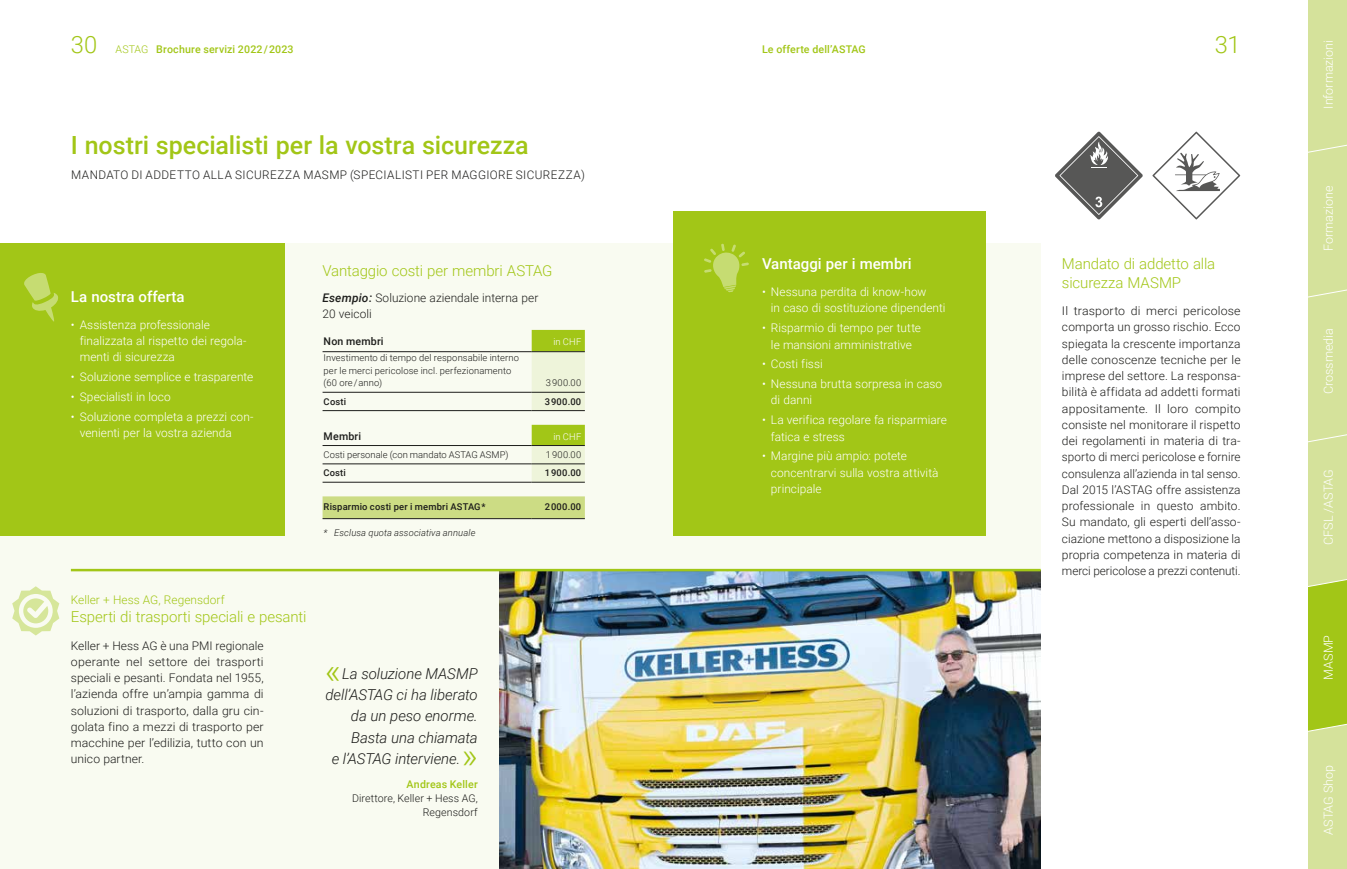
<style>
.page{position:relative;width:1347px;height:869px;background:#fff}
.page>*{position:absolute;margin:0;border:0;box-sizing:border-box;transform-origin:0 0}
.t1{font:300 35px "Roboto";color:#a2c617}
.t2{font:500 25px "Roboto";letter-spacing:-.005em;color:#a2c617}
.t3{font:300 23.75px "Roboto";color:#a2c617}
.t4{font:300 15px/18.8px "Roboto";letter-spacing:-.01em;color:#a2c617}
.t5{font:italic 300 15px "Roboto";letter-spacing:-.005em;color:#1d1d1b}
.t6{font:500 15px "Roboto";color:#fff}
.t7{font:300 12.5px "Roboto";color:#fff}
.t8{font:300 11.88px/16.2px "Roboto";letter-spacing:.005em;color:#1d1d1b;text-align:justify;scale:1.04 1}
.t9{font:300 11.88px/16.2px "Roboto";color:#fff}
.t10{font:300 11.88px/16.2px "Roboto";letter-spacing:.005em;color:#1d1d1b;text-align:justify}
.t11{font:300 11.88px "Roboto";letter-spacing:.035em;color:#1d1d1b}
.t12{font:300 11.88px "Roboto";letter-spacing:.005em;color:#a2c617}
.t13{font:500 10.62px "Roboto";letter-spacing:.015em;color:#a2c617}
.t14{font:500 10.62px "Roboto";letter-spacing:.015em;color:#1d1d1b}
.t15{font:300 10.62px/13.8px "Roboto";letter-spacing:.01em;color:#1d1d1b;text-align:right}
.t16{font:300 9.38px/12.5px "Roboto";letter-spacing:.01em;color:#1d1d1b}
.t17{font:500 9.38px "Roboto";letter-spacing:.015em;color:#1d1d1b}
.t18{font:italic 300 9.38px "Roboto";letter-spacing:.015em;color:#1d1d1b}
.t19{font:300 9.38px "Roboto";letter-spacing:.02em;color:#fff}
.s1{font-weight:300}
.s2{font-weight:500;font-style:italic}
</style>
<div class="page">
<div style="left:0;top:243px;width:1040px;height:625px;background:#f9fbf1"></div>
<div style="left:673px;top:211px;width:313px;height:324px;background:#a2c617"></div>
<svg style="left:704px;top:243px;width:45px;height:49px"></svg>
<div style="left:0;top:243px;width:285px;height:292px;background:#a2c617"></div>
<svg style="left:24px;top:273px;width:34px;height:49px"></svg>
<svg style="left:12px;top:586px;width:47px;height:49px"></svg>
<svg style="left:531px;top:330px;width:54px;height:151px;background:#d8e6a5"></svg>
<div style="left:322px;top:496px;width:263px;height:22px;background:#ccdc84"></div>
<hr style="left:322px;top:351px;width:209px;height:1px;background:#1d1d1b">
<hr style="left:531px;top:351px;width:54px;height:1px;background:#1d1d1b">
<hr style="left:322px;top:392px;width:209px;height:1px;background:#1d1d1b">
<hr style="left:531px;top:392px;width:54px;height:1px;background:#1d1d1b">
<hr style="left:322px;top:445px;width:209px;height:1px;background:#1d1d1b">
<hr style="left:531px;top:445px;width:54px;height:1px;background:#1d1d1b">
<hr style="left:322px;top:463px;width:209px;height:1px;background:#1d1d1b">
<hr style="left:531px;top:463px;width:54px;height:1px;background:#1d1d1b">
<hr style="left:322px;top:410px;width:209px;height:1px;background:#1d1d1b">
<hr style="left:531px;top:410px;width:54px;height:1px;background:#1d1d1b">
<hr style="left:322px;top:481px;width:209px;height:1px;background:#1d1d1b">
<hr style="left:531px;top:481px;width:54px;height:1px;background:#1d1d1b">
<hr style="left:322px;top:518px;width:209px;height:1px;background:#1d1d1b">
<hr style="left:531px;top:518px;width:54px;height:1px;background:#1d1d1b">
<img style="left:499px;top:571px;width:541px;height:297px">
<hr style="left:71px;top:568px;width:969px;height:3px;background:#a2c617">
<svg style="left:1152px;top:132px;width:88px;height:87px"></svg>
<svg style="left:1055px;top:131px;width:87px;height:88px"></svg>
<div style="left:1307px;top:0;width:39px;height:868px;background:#d5e29b"></div>
<svg style="left:1307px;top:142px;width:39px;height:11px"></svg>
<svg style="left:1307px;top:287px;width:39px;height:11px"></svg>
<svg style="left:1307px;top:432px;width:39px;height:10px"></svg>
<svg style="left:1307px;top:576px;width:39px;height:155px;background:#a8c927"></svg>
<h3 class="t3" style="left:71px;top:28px;width:28px">30</h3>
<p class="t13" style="left:116px;top:42px;width:180px"><span class="s1">ASTAG</span> Brochure servizi 2022 / 2023</p>
<p class="t13" style="left:762px;top:42px;width:105px">Le offerte dell’ASTAG</p>
<h3 class="t3" style="left:1214px;top:28px;width:27px">31</h3>
<h2 class="t2" style="left:71px;top:127px;width:459px">I nostri specialisti per la vostra sicurezza</h2>
<p class="t11" style="left:71px;top:166px;width:515px">MANDATO DI ADDETTO ALLA SICUREZZA MASMP (SPECIALISTI PER MAGGIORE SICUREZZA)</p>
<p class="t6" style="left:71px;top:286px;width:115px">La nostra offerta</p>
<p class="t9" style="left:80px;top:316px;width:168px;text-indent:-9px">• Assistenza professionale finalizzata al rispetto dei regola&shy;menti di sicurezza</p>
<p class="t9" style="left:71px;top:368px;width:184px">• Soluzione semplice e trasparente</p>
<p class="t9" style="left:71px;top:388px;width:101px">• Specialisti in loco</p>
<p class="t9" style="left:80px;top:408px;width:175px;text-indent:-9px">• Soluzione completa a prezzi con&shy;venienti per la vostra azienda</p>
<p class="t4" style="left:322px;top:261px;width:231px">Vantaggio costi per membri ASTAG</p>
<p class="t10" style="left:322px;top:288px;width:217px"><span class="s2">Esempio:</span> Soluzione aziendale interna per<br>20 veicoli</p>
<p class="t14" style="left:324px;top:333px;width:62px">Non membri</p>
<p class="t19" style="left:553px;top:334px;width:29px">in CHF</p>
<p class="t16" style="left:324px;top:351px;width:197px">Investimento di tempo del responsabile interno per le merci pericolose incl. perfezionamento (60 ore / anno)</p>
<p class="t14" style="left:324px;top:355px;width:67px">Nichtmitglied</p>
<p class="t16" style="left:324px;top:376px;width:69px">CZV-Firme kurs</p>
<p class="t16" style="left:546px;top:376px;width:18px">2 75</p>
<p class="t17" style="left:324px;top:394px;width:7px">K</p>
<p class="t17" style="left:343px;top:394px;width:12px">en</p>
<p class="t17" style="left:545px;top:394px;width:18px">2 75</p>
<p class="t14" style="left:333px;top:428px;width:32px">itglied</p>
<p class="t16" style="left:330px;top:447px;width:63px">ZV-Firmenkurs</p>
<p class="t16" style="left:546px;top:447px;width:18px">2 45</p>
<p class="t17" style="left:324px;top:466px;width:7px">K</p>
<p class="t17" style="left:343px;top:466px;width:12px">en</p>
<p class="t17" style="left:545px;top:466px;width:19px">2 45</p>
<p class="t17" style="left:324px;top:499px;width:180px">Ihre Kostener parnis als ASTAG-Mitglied <span class="s1">*</span></p>
<p class="t17" style="left:551px;top:499px;width:7px">3</p>
<p class="t18" style="left:340px;top:525px;width:11px">xk</p>
<p class="t18" style="left:361px;top:525px;width:121px">iv jährlicher M tgliederbeitrag</p>
<p class="t16" style="left:546px;top:376px;width:37px">3 900.00</p>
<p class="t17" style="left:324px;top:394px;width:24px">Costi</p>
<p class="t17" style="left:545px;top:394px;width:38px">3 900.00</p>
<p class="t14" style="left:324px;top:428px;width:39px">Membri</p>
<p class="t19" style="left:553px;top:429px;width:29px">in CHF</p>
<p class="t16" style="left:324px;top:447px;width:186px">Costi personale (con mandato ASTAG ASMP)</p>
<p class="t16" style="left:546px;top:447px;width:37px">1 900.00</p>
<p class="t17" style="left:324px;top:466px;width:24px">Costi</p>
<p class="t17" style="left:545px;top:466px;width:38px">1 900.00</p>
<p class="t17" style="left:324px;top:499px;width:164px">Risparmio costi per i membri ASTAG *</p>
<p class="t17" style="left:545px;top:499px;width:38px">2 000.00</p>
<p class="t18" style="left:324px;top:525px;width:153px">* Esclusa quota associativa annuale</p>
<p class="t12" style="left:71px;top:591px;width:155px">Keller + Hess AG, Regensdorf</p>
<p class="t4" style="left:71px;top:607px;width:237px">Esperti di trasporti speciali e pesanti</p>
<p class="t10" style="left:71px;top:636px;width:194px">Keller + Hess AG è una PMI regionale operante nel settore dei trasporti speciali e pesanti. Fondata nel 1955, l’azienda offre un’ampia gamma di soluzioni di trasporto, dalla gru cin&shy;golata fino a mezzi di trasporto per macchine per l’edilizia, tutto con un unico partner.</p>
<h1 class="t1" style="left:325px;top:645px;width:17px">«</h1>
<p class="t5" style="left:342px;top:662px;width:137px">La soluzione MASMP</p>
<p class="t5" style="left:325px;top:683px;width:154px">dell’ASTAG ci ha liberato</p>
<p class="t5" style="left:351px;top:705px;width:128px">da un peso enorme.</p>
<p class="t5" style="left:351px;top:726px;width:128px">Basta una chiamata</p>
<p class="t5" style="left:332px;top:747px;width:130px">e l’ASTAG interviene.</p>
<h1 class="t1" style="left:462px;top:730px;width:17px">»</h1>
<p class="t13" style="left:406px;top:776px;width:73px">Andreas Keller</p>
<p class="t15" style="left:352px;top:790px;width:127px">Direttore, Keller + Hess AG,<br>Regensdorf</p>
<p class="t6" style="left:762px;top:253px;width:151px">Vantaggi per i membri</p>
<p class="t9" style="left:771px;top:283px;width:176px;text-indent:-9px">• Nessuna perdita di know-how<br>in caso di sostituzione dipendenti</p>
<p class="t9" style="left:762px;top:319px;width:160px;text-align:center">• Risparmio di tempo per tutte le mansioni amministrative</p>
<p class="t9" style="left:762px;top:355px;width:62px">• Costi fissi</p>
<p class="t9" style="left:771px;top:375px;width:173px;text-indent:-9px">• Nessuna brutta sorpresa in caso di danni</p>
<p class="t9" style="left:771px;top:411px;width:177px;text-indent:-9px">• La verifica regolare fa risparmiare fatica e stress</p>
<p class="t9" style="left:771px;top:447px;width:169px;text-indent:-9px">• Margine più ampio: potete concentrarvi sulla vostra attività principale</p>
<p class="t4" style="left:1062px;top:254px;width:155px">Mandato di addetto alla sicurezza MASMP</p>
<p class="t8" style="left:1062px;top:302px;width:173px">Il trasporto di merci pericolose comporta un grosso rischio. Ecco spiegata la crescente importanza delle conoscenze tecniche per le imprese del settore. La responsa&shy;bilità è affidata ad addetti formati appositamente. Il loro compito consiste nel monitorare il rispetto dei regolamenti in materia di tra&shy;sporto di merci pericolose e fornire consulenza all’azienda in tal senso.<br>Dal 2015 l’ASTAG offre assistenza professionale in questo ambito.<br>Su mandato, gli esperti dell’asso&shy;ciazione mettono a disposizione la propria competenza in materia di merci pericolose a prezzi contenuti.</p>
<p class="t7" style="left:1319px;top:109px;width:70px;rotate:-90deg">Informazioni</p>
<p class="t7" style="left:1319px;top:251px;width:67px;rotate:-90deg">Formazione</p>
<p class="t7" style="left:1319px;top:394px;width:68px;rotate:-90deg">Crossmedia</p>
<p class="t7" style="left:1319px;top:544px;width:77px;rotate:-90deg">CFSL /ASTAG</p>
<p class="t7" style="left:1319px;top:679px;width:47px;rotate:-90deg">MASMP</p>
<p class="t7" style="left:1319px;top:834px;width:71px;rotate:-90deg">ASTAG Shop</p>
</div>
